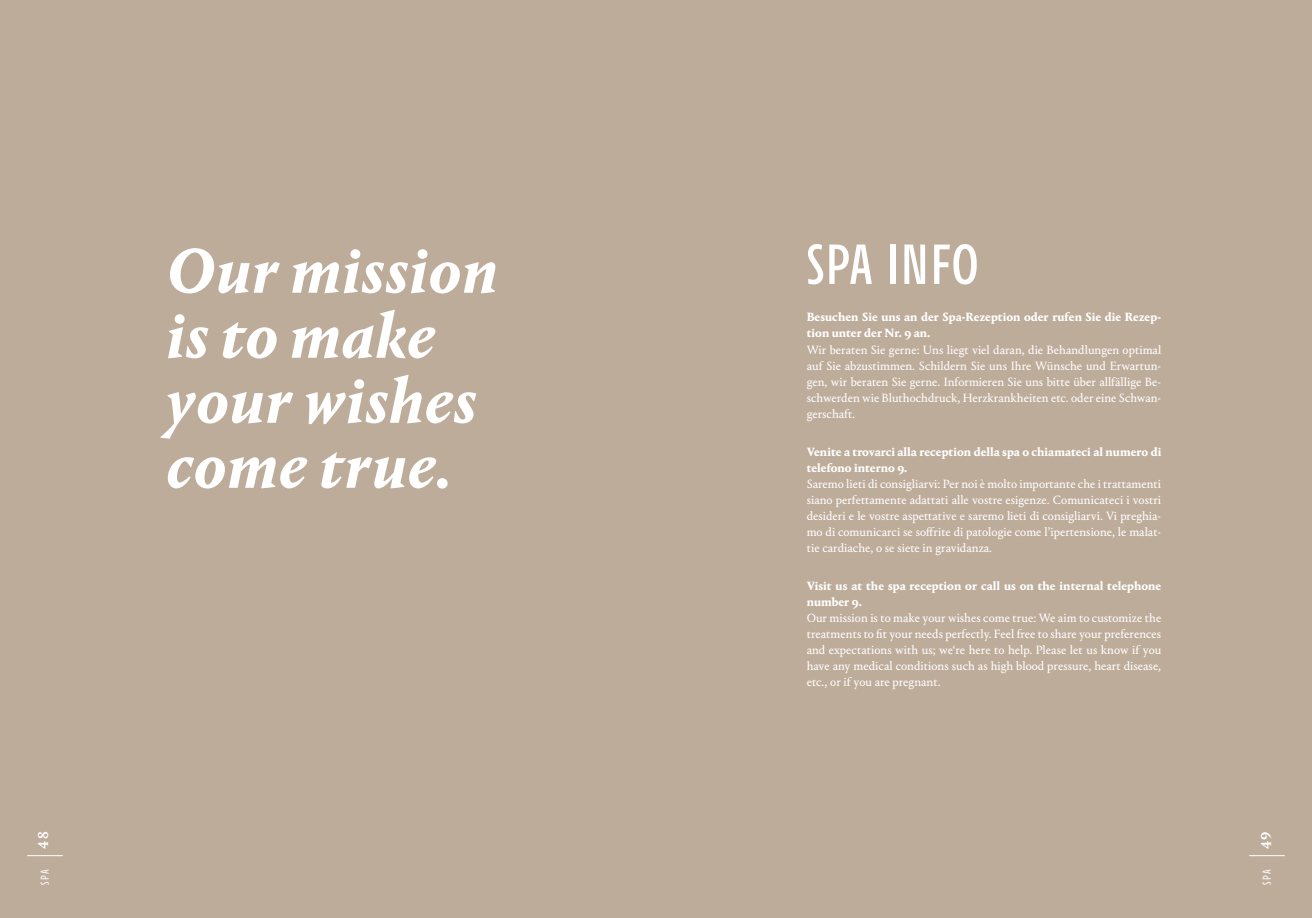
<style>
.page{position:relative;width:1312px;height:918px;background:#fff}
.page>*{position:absolute;margin:0;border:0;box-sizing:border-box;transform-origin:0 0}
.t1{font:italic 700 66.25px/65px "Portrait Text";letter-spacing:.02em;color:#fff}
.t2{font:900 56.25px "Roba Classic Monoline";letter-spacing:.02em;color:#fff}
.t3{font:500 15px "Portrait Text";color:#fff}
.t4{font:12.5px/16.1px "Portrait Text";color:#fff;text-align:justify}
.t5{font:700 12.5px/16.1px "Portrait Text";color:#fff}
.t6{font:700 11.25px "Roba Classic Monoline";letter-spacing:.13em;color:#fff}
</style>
<div class="page">
<div style="left:0;top:0;width:1311px;height:918px;background:#beac9b"></div>
<hr style="left:27px;top:855px;width:36px;height:1px;background:#fff">
<hr style="left:1248px;top:855px;width:36px;height:1px;background:#fff">
<h1 class="t1" style="left:167px;top:234px;width:332px">Our mission is to make your wishes come true.</h1>
<h2 class="t2" style="left:806px;top:232px;width:173px">SPA INFO</h2>
<p class="t5" style="left:806px;top:308px;width:356px">Besuchen Sie uns an der Spa-Rezeption oder rufen Sie die Rezep&shy;tion unter der Nr. 9 an.</p>
<p class="t4" style="left:806px;top:341px;width:356px">Wir beraten Sie gerne: Uns liegt viel daran, die Behandlungen optimal auf Sie abzustimmen. Schildern Sie uns Ihre Wünsche und Erwartun&shy;gen, wir beraten Sie gerne. Informieren Sie uns bitte über allfällige Be&shy;schwerden wie Bluthochdruck, Herzkrankheiten etc. oder eine Schwan&shy;gerschaft.</p>
<p class="t5" style="left:806px;top:442px;width:356px">Venite a trovarci alla reception della spa o chiamateci al numero di telefono interno 9.</p>
<p class="t4" style="left:806px;top:475px;width:356px">Saremo lieti di consigliarvi: Per noi è molto importante che i trattamenti siano perfettamente adattati alle vostre esigenze. Comunicateci i vostri desideri e le vostre aspettative e saremo lieti di consigliarvi. Vi preghia&shy;mo di comunicarci se soffrite di patologie come l’ipertensione, le malat&shy;tie cardiache, o se siete in gravidanza.</p>
<p class="t5" style="left:806px;top:577px;width:356px">Visit us at the spa reception or call us on the internal telephone number 9.</p>
<p class="t4" style="left:806px;top:609px;width:356px">Our mission is to make your wishes come true: We aim to customize the treatments to fit your needs perfectly. Feel free to share your preferences and expectations with us; we‘re here to help. Please let us know if you have any medical conditions such as high blood pressure, heart disease, etc., or if you are pregnant.</p>
<p class="t3" style="left:32px;top:849px;width:19px;rotate:-90deg">48</p>
<p class="t3" style="left:1254px;top:849px;width:19px;rotate:-90deg">49</p>
<p class="t6" style="left:1260px;top:885px;width:17px;rotate:-90deg">SPA</p>
<p class="t6" style="left:39px;top:885px;width:17px;rotate:-90deg">SPA</p>
</div>
